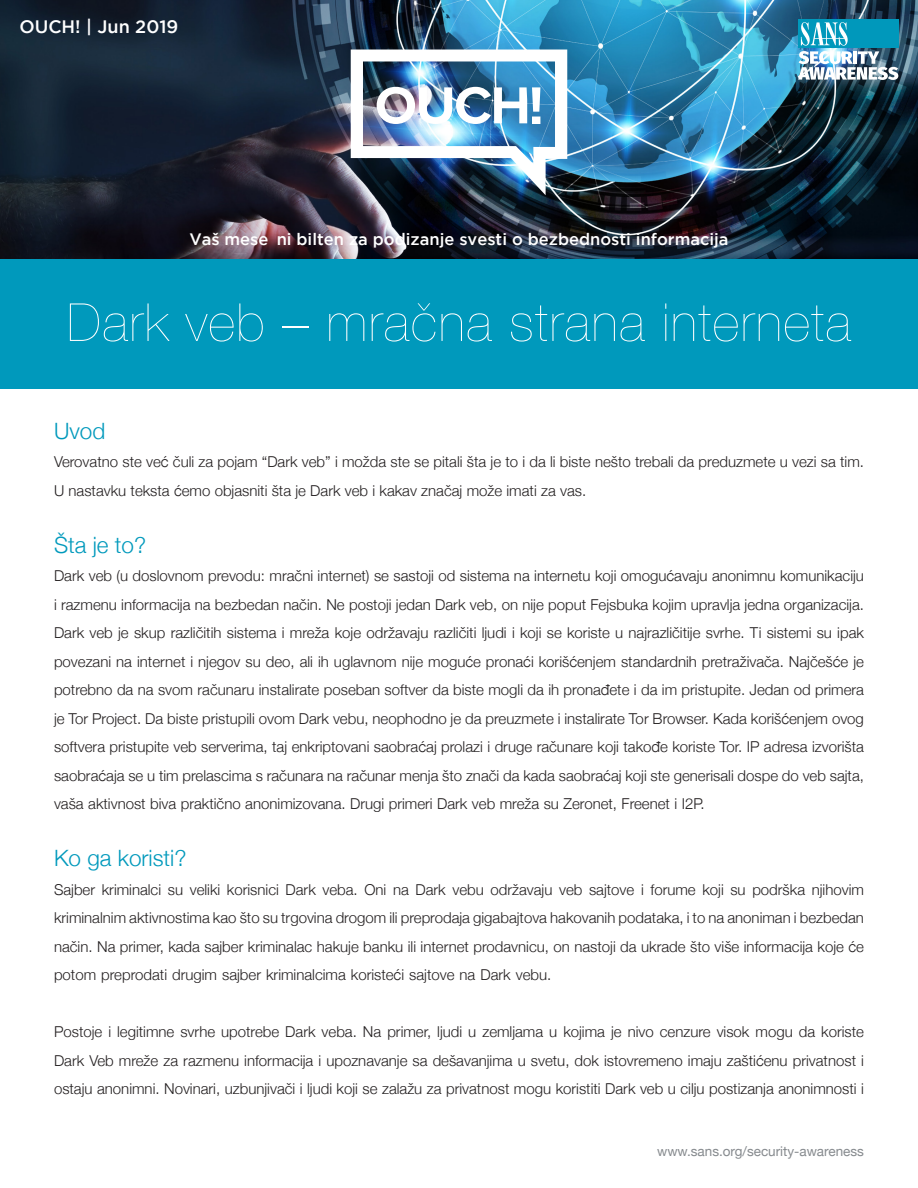
<style>
.page{position:relative;width:918px;height:1188px;background:#fff}
.page>*{position:absolute;margin:0;border:0;box-sizing:border-box;transform-origin:0 0}
.t1{font:200 52.5px "Helvetica Neue";letter-spacing:.03em;color:#fff}
.MainText{font:300 22.5px "Helvetica Neue";color:#0099bc}
.t2{font:500 18px "Gotham";color:#fff}
.t3{font:500 16.5px "Gotham";color:#fff}
.MainText-2{font:300 15px/28.5px "Helvetica Neue";color:#231f20;text-align:justify}
.t4{font:13.5px "Helvetica Neue";color:#868a8e}
</style>
<div class="page">
<img style="left:0;top:0;width:918px;height:259px">
<div style="left:0;top:259px;width:918px;height:130px;background:#0099bc"></div>
<img style="left:351px;top:50px;width:216px;height:145px">
<div style="left:798px;top:19px;width:100px;height:29px;background:#0098bb"></div>
<img style="left:798px;top:22px;width:100px;height:58px">
<p class="t2" style="left:19px;top:16px;width:160px">OUCH! | Jun 2019</p>
<p class="t3" style="left:189px;top:230px;width:541px">Vaš mesečni bilten za podizanje svesti o bezbednosti informacija</p>
<p class="t1" style="left:67px;top:282px;width:785px">Dark veb – mračna strana interneta</p>
<p class="MainText" style="left:54px;top:412px;width:53px">Uvod</p>
<p class="MainText-2" style="left:54px;top:446px;width:811px">Verovatno ste već čuli za pojam “Dark veb” i možda ste se pitali šta je to i da li biste nešto trebali da preduzmete u vezi sa tim.<br>U nastavku teksta ćemo objasniti šta je Dark veb i kakav značaj može imati za vas.</p>
<p class="MainText" style="left:54px;top:526px;width:94px">Šta je to?</p>
<p class="MainText-2" style="left:54px;top:560px;width:812px">Dark veb u( doslovnom prevodu: mračni internet) se sastoji od sistema na internetu koji omogućavaju anonimnu komunikaciju i razmenu informacija na bezbedan način. Ne postoji jedan Dark veb, on nije poput Fejsbuka kojim upravlja jedna organizacija.<br>Dark veb je skup različitih sistema i mreža koje održavaju različiti ljudi i koji se koriste u najrazličitije svrhe. Ti sistemi su ipak povezani na internet i njegov su deo, ali ih uglavnom nije moguće pronaći korišćenjem standardnih pretraživača. Najčešće je potrebno da na svom računaru instalirate poseban softver da biste mogli da ih pronađete i da im pristupite. Jedan od primera je Tor Project. Da biste pristupili ovom Dark vebu, neophodno je da preuzmete i instalirate Tor Browser. Kada korišćenjem ovog softvera pristupite veb serverima, taj enkriptovani saobraćaj prolazi i druge računare koji takođe koriste Tor IP. adresa izvorišta saobraćaja se u tim prelascima s računara na računar menja što znači da kada saobraćaj koji ste generisali dospe do veb sajta, vaša aktivnost biva praktično anonimizovana. Drugi primeri Dark veb mreža su Zeronet, Freenet .P2Ii</p>
<p class="MainText" style="left:54px;top:840px;width:134px">Ko ga koristi?</p>
<p class="MainText-2" style="left:54px;top:874px;width:812px">Sajber kriminalci su veliki korisnici Dark veba. Oni na Dark vebu održavaju veb sajtove i forume koji su podrška njihovim kriminalnim aktivnostima kao što su trgovina drogom ili preprodaja gigabajtova hakovanih podataka toi, na anoniman i bezbedan način. Na primer, kada sajber kriminalac hakuje banku ili internet prodavnicu, on nastoji da ukrade što više informacija koje će potom preprodati drugim sajber kriminalcima koristeći sajtove na Dark vebu.</p>
<p class="MainText-2" style="left:54px;top:1016px;width:812px">Postoje i legitimne svrhe upotrebe Dark veba. Na primer, ljudi u zemljama u kojima je nivo cenzure visok mogu da koriste Dark Veb mreže za razmenu informacija i upoznavanje sa dešavanjima u svetu, dok istovremeno imaju zaštićenu privatnost i ostaju anonimni. Novinari, uzbunjivači i ljudi koji se zalažu za privatnost mogu koristiti Dark veb u cilju postizanja anonimnosti i</p>
<p class="t4" style="left:657px;top:1142px;width:208px">www.sans.org/security-awareness</p>
</div>
